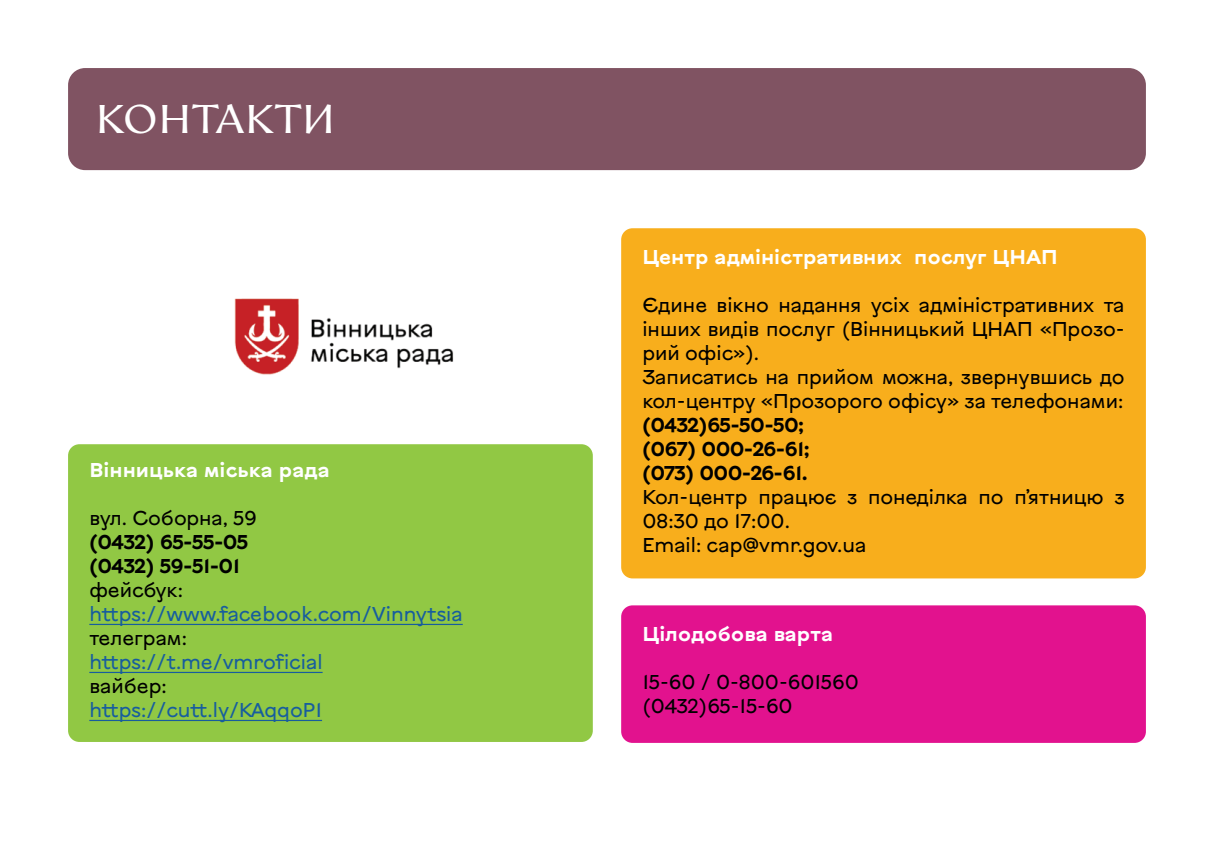
<style>
.page{position:relative;width:1214px;height:862px;background:#fff}
.page>*{position:absolute;margin:0;border:0;box-sizing:border-box;transform-origin:0 0}
.t1{font:40px "Vinnytsia Serif";color:#fff}
.t2{font:20px/24px "Vinnytsia Sans";color:#000}
.t3{font:20px "Vinnytsia Sans";color:#175d9e}
.t4{font:700 20px "Vinnytsia Sans";color:#000}
.t5{font:700 20px "Vinnytsia Sans";color:#fff}
</style>
<div class="page">
<div style="left:68px;top:68px;width:1077px;height:102px;background:#805362;border-radius:17px"></div>
<div style="left:68px;top:444px;width:524px;height:298px;background:#91c844;border-radius:11px"></div>
<div style="left:621px;top:605px;width:524px;height:138px;background:#e2128e;border-radius:11px"></div>
<div style="left:621px;top:228px;width:524px;height:350px;background:#f8ae1c;border-radius:11px"></div>
<hr style="left:89px;top:624px;width:373px;height:1px;background:#175d9e">
<hr style="left:89px;top:672px;width:233px;height:1px;background:#175d9e">
<hr style="left:89px;top:720px;width:233px;height:1px;background:#175d9e">
<img style="left:234px;top:298px;width:220px;height:77px">
<p class="t1" style="left:96px;top:94px;width:241px">КОНТАКТИ</p>
<p class="t5" style="left:89px;top:456px;width:242px">Вінницька міська рада</p>
<p class="t2" style="left:89px;top:506px;width:169px">вул. Соборна, 59</p>
<p class="t4" style="left:89px;top:528px;width:160px">(0432) 65-55-05</p>
<p class="t4" style="left:89px;top:552px;width:152px">(0432) 59-51-01</p>
<p class="t2" style="left:89px;top:578px;width:95px">фейсбук:</p>
<p class="t3" style="left:89px;top:602px;width:375px">https://www.facebook.com/Vinnytsia</p>
<p class="t2" style="left:89px;top:626px;width:99px">телеграм:</p>
<p class="t3" style="left:89px;top:650px;width:235px">https://t.me/vmroficial</p>
<p class="t2" style="left:89px;top:674px;width:79px">вайбер:</p>
<p class="t3" style="left:89px;top:698px;width:234px">https://cutt.ly/KAqqoP1</p>
<p class="t5" style="left:642px;top:243px;width:417px">Центр адміністративних послуг ЦНАП</p>
<p class="t2" style="left:642px;top:293px;width:483px;text-align:justify">Єдине вікно надання усіх адміністративних та інших видів послуг (Вінницький ЦНАП «Прозо&shy;рий офіс»).</p>
<p class="t2" style="left:642px;top:365px;width:483px">Записатись на прийом можна, звернувшись до кол-центру «Прозорого офісу» за телефонами:</p>
<p class="t4" style="left:642px;top:411px;width:163px">(0432)65-50-50;</p>
<p class="t4" style="left:642px;top:435px;width:168px">(067) 000-26-61;</p>
<p class="t4" style="left:642px;top:459px;width:166px">(073) 000-26-61.</p>
<p class="t2" style="left:642px;top:485px;width:483px">Кол-центр працює з понеділка по п’ятницю з<br>08:30 до 17:00.</p>
<p class="t2" style="left:642px;top:533px;width:225px">Email: cap@vmr.gov.ua</p>
<p class="t5" style="left:642px;top:620px;width:192px">Цілодобова варта</p>
<p class="t2" style="left:642px;top:670px;width:218px">15-60 / 0-800-601560</p>
<p class="t2" style="left:642px;top:694px;width:152px">(0432)65-15-60</p>
</div>
